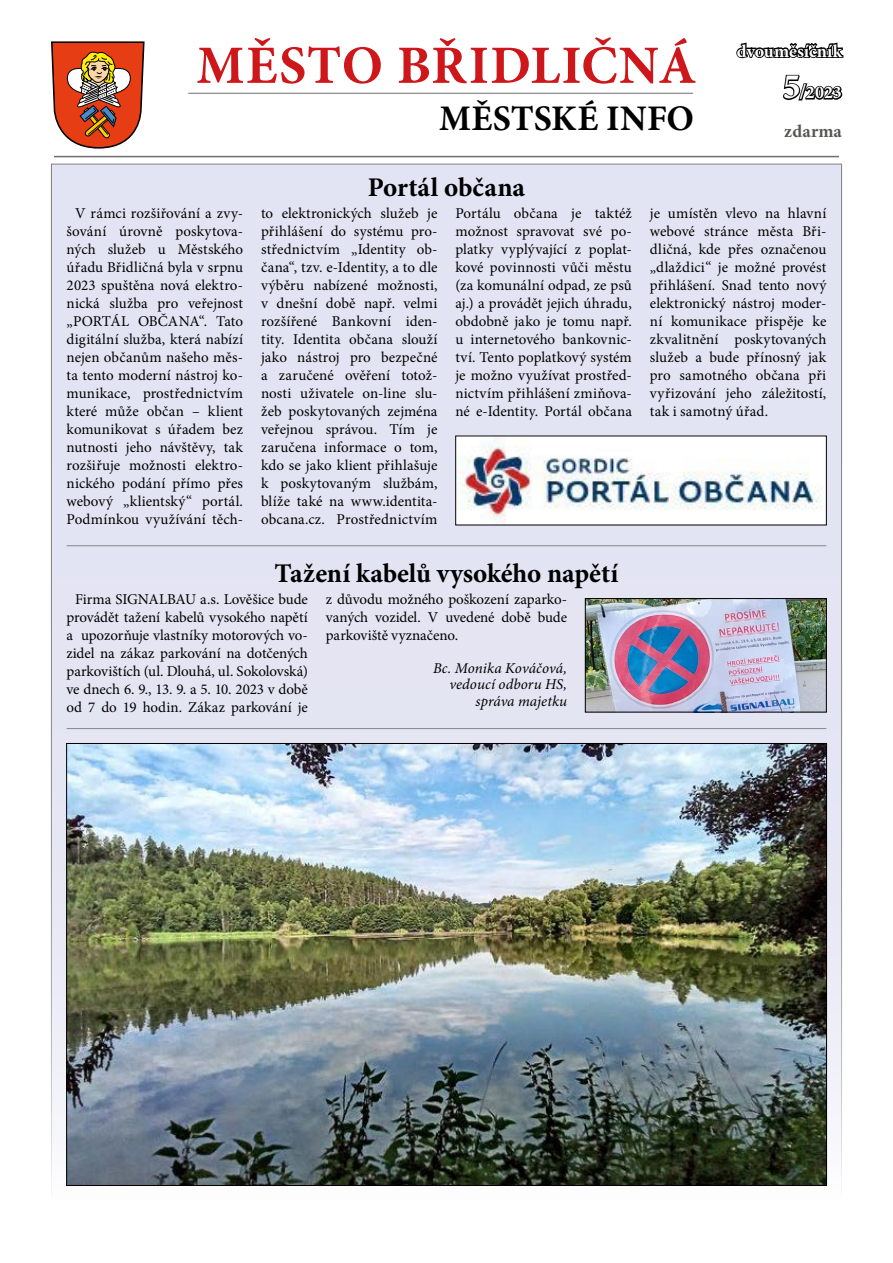
<style>
.page{position:relative;width:893px;height:1263px;background:#fff}
.page>*{position:absolute;margin:0;border:0;box-sizing:border-box;transform-origin:0 0}
.t1{font:700 54px "Minion Pro";letter-spacing:.015em;color:#cd171a}
.t2{font:700 36px "Minion Pro";letter-spacing:.01em;color:#000}
.t3{font:700 27px "Minion Pro";letter-spacing:-.005em;color:#000}
.t4{font:700 18px "Minion Pro";letter-spacing:-.005em;color:#fff}
.t5{font:700 18px/38.7px "Minion Pro";letter-spacing:.005em;color:#575756}
.t6{font:15px/18px "Minion Pro";letter-spacing:.005em;color:#000;text-align:justify}
.t7{font:italic 15px/16.5px "Minion Pro";letter-spacing:.005em;color:#000;text-align:right}
.s1{font-size:36px;color:#fff}
.s2{font-size:21px;color:#fff}
.s3{color:#fff}
</style>
<div class="page">
<svg style="left:51px;top:41px;width:94px;height:108px"></svg>
<div style="left:51px;top:164px;width:791px;height:1035px;background:#e3e4f3"></div>
<hr style="left:67px;top:545px;width:759px;height:1px;background:#878787">
<hr style="left:67px;top:728px;width:759px;height:1px;background:#878787">
<svg style="left:736px;top:42px;width:108px;height:17px"></svg>
<svg style="left:782px;top:74px;width:61px;height:27px"></svg>
<img style="left:68px;top:745px;width:757px;height:439px">
<hr style="left:54px;top:156px;width:785px;height:1px;background:#706f6f">
<hr style="left:188px;top:93px;width:505px;height:1px;background:#706f6f">
<img style="left:457px;top:438px;width:367px;height:85px">
<img style="left:587px;top:600px;width:237px;height:110px">
<div style="left:585px;top:598px;width:241px;height:114px;border:1px solid #000"></div>
<h1 class="t1" style="left:196px;top:28px;width:501px">MĚSTO BŘIDLIČNÁ</h1>
<h2 class="t2" style="left:439px;top:93px;width:257px">MĚSTSKÉ INFO</h2>
<h3 class="t3" style="left:368px;top:168px;width:159px">Portál občana</h3>
<p class="t4" style="left:737px;top:38px;width:107px">dvouměsíčník</p>
<p class="t5" style="left:783px;top:73px;width:61px"><span class="s1">5</span><span class="s2">/</span><span class="s3">2023 </span>zdarma</p>
<p class="t6" style="left:67px;top:205px;width:178px;text-align:center">V rámci rozšiřování a zvy&shy;šování úrovně poskytova&shy;ných služeb u Městského úřadu Břidličná byla v srpnu<br>2023 spuštěna nová elektro&shy;nická služba pro veřejnost „PORTÁL OBČANA“. Tato digitální služba, která nabízí nejen občanům našeho měs&shy;ta tento moderní nástroj ko&shy;munikace, prostřednictvím které může občan – klient komunikovat s úřadem bez nutnosti jeho návštěvy, tak rozšiřuje možnosti elektro&shy;nického podání přímo přes webový „klientský“ portál.<br>Podmínkou využívání těch-</p>
<p class="t6" style="left:261px;top:205px;width:178px">to elektronických služeb je přihlášení do systému pro&shy;střednictvím „Identity ob&shy;čana“, tzv. e-Identity, a to dle výběru nabízené možnosti, v dnešní době např. velmi rozšířené Bankovní iden&shy;tity. Identita občana slouží jako nástroj pro bezpečné a zaručené ověření totož&shy;nosti uživatele on-line slu&shy;žeb poskytovaných zejména veřejnou správou. Tím je zaručena informace o tom, kdo se jako klient přihlašuje k poskytovaným službám, blíže také na www.identita&shy;obcana.cz. Prostřednictvím</p>
<p class="t6" style="left:455px;top:205px;width:178px">Portálu občana je taktéž možnost spravovat své po&shy;platky vyplývající z poplat&shy;kové povinnosti vůči městu (za komunální odpad, ze psů aj.) a provádět jejich úhradu, obdobně jako je tomu např. u internetového bankovnic&shy;tví. Tento poplatkový systém je možno využívat prostřed&shy;nictvím přihlášení zmiňova&shy;né e-Identity. Portál občana</p>
<p class="t6" style="left:650px;top:205px;width:178px">je umístěn vlevo na hlavní webové stránce města Bři&shy;dličná, kde přes označenou „dlaždici“ je možné provést přihlášení. Snad tento nový elektronický nástroj moder&shy;ní komunikace přispěje ke zkvalitnění poskytovaných služeb a bude přínosný jak pro samotného občana při vyřizování jeho záležitostí, tak i samotný úřad.</p>
<h3 class="t3" style="left:275px;top:554px;width:345px">Tažení kabelů vysokého napětí</h3>
<p class="t6" style="left:67px;top:590px;width:243px;text-align:center">Firma SIGNALBAU a.s. Lověšice bude provádět tažení kabelů vysokého napětí a upozorňuje vlastníky motorových vo&shy;zidel na zákaz parkování na dotčených parkovištích (ul. Dlouhá, ul. Sokolovská) ve dnech 6. 9., 13. 9. a 5. 10. 2023 v době od 7 do 19 hodin. Zákaz parkování je</p>
<p class="t6" style="left:326px;top:590px;width:243px">z důvodu možného poškození zaparko&shy;vaných vozidel. V uvedené době bude parkoviště vyznačeno.</p>
<p class="t7" style="left:433px;top:660px;width:136px">Bc. Monika Kováčová, vedoucí odboru HS, správa majetku</p>
</div>
